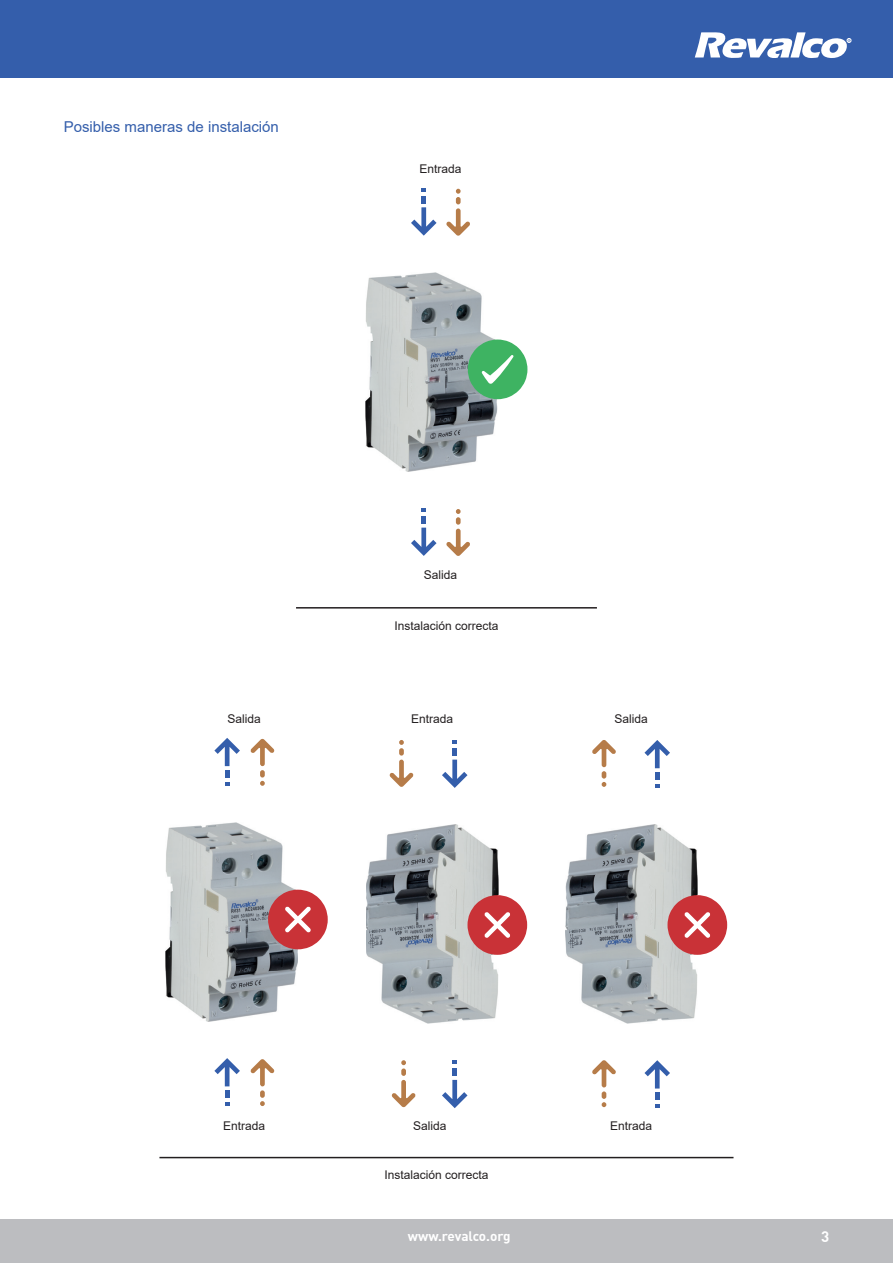
<style>
.page{position:relative;width:893px;height:1263px;background:#fff}
.page>*{position:absolute;margin:0;border:0;box-sizing:border-box;transform-origin:0 0}
.t1{font:15px "Arial";color:#345eab}
.t2{font:700 15px "DIN";color:#fff}
.t3{font:700 13.5px "DIN";letter-spacing:-.01em;color:#fff}
.t4{font:12px "Arial";color:#231f20}
.t5{font:700 3.75px "Arial";color:#fff}
</style>
<div class="page">
<div style="left:0;top:0;width:893px;height:77px;background:#345eab"></div>
<svg style="left:695px;top:32px;width:156px;height:26px"></svg>
<div style="left:0;top:1219px;width:893px;height:44px;background:#bcbdc0"></div>
<img style="left:365px;top:273px;width:133px;height:198px">
<svg style="left:411px;top:188px;width:26px;height:48px"></svg>
<svg style="left:446px;top:189px;width:24px;height:47px"></svg>
<svg style="left:411px;top:528px;width:26px;height:28px"></svg>
<div style="left:421px;top:516px;width:5px;height:8px;background:#345eab"></div>
<svg style="left:421px;top:508px;width:5px;height:4px"></svg>
<svg style="left:446px;top:529px;width:24px;height:27px"></svg>
<div style="left:456px;top:517px;width:5px;height:8px;background:#b67c49;border-radius:2px"></div>
<svg style="left:456px;top:509px;width:5px;height:5px"></svg>
<svg style="left:468px;top:339px;width:59px;height:60px;background:#68be84"></svg>
<hr style="left:296px;top:607px;width:301px;height:1px;background:#231f20">
<hr style="left:159px;top:1157px;width:574px;height:1px;background:#231f20">
<img style="left:166px;top:823px;width:132px;height:198px">
<svg style="left:214px;top:738px;width:26px;height:48px"></svg>
<svg style="left:250px;top:739px;width:24px;height:47px"></svg>
<svg style="left:214px;top:1058px;width:26px;height:28px"></svg>
<div style="left:225px;top:1090px;width:5px;height:8px;background:#345eab"></div>
<svg style="left:225px;top:1102px;width:5px;height:4px"></svg>
<svg style="left:250px;top:1059px;width:24px;height:27px"></svg>
<div style="left:260px;top:1090px;width:5px;height:8px;background:#b67c49;border-radius:2px"></div>
<svg style="left:260px;top:1101px;width:5px;height:5px"></svg>
<svg style="left:268px;top:890px;width:60px;height:59px"></svg>
<img style="left:366px;top:825px;width:132px;height:198px">
<svg style="left:442px;top:760px;width:25px;height:28px"></svg>
<div style="left:452px;top:748px;width:5px;height:8px;background:#345eab"></div>
<svg style="left:452px;top:740px;width:5px;height:4px"></svg>
<svg style="left:442px;top:1080px;width:25px;height:28px"></svg>
<div style="left:452px;top:1068px;width:5px;height:8px;background:#345eab"></div>
<svg style="left:452px;top:1060px;width:5px;height:4px"></svg>
<svg style="left:392px;top:1080px;width:24px;height:27px"></svg>
<div style="left:401px;top:1068px;width:5px;height:8px;background:#b67c49;border-radius:2px"></div>
<svg style="left:401px;top:1060px;width:5px;height:5px"></svg>
<svg style="left:389px;top:759px;width:25px;height:28px"></svg>
<div style="left:399px;top:748px;width:5px;height:8px;background:#b67c49;border-radius:2px"></div>
<svg style="left:399px;top:740px;width:5px;height:5px"></svg>
<svg style="left:467px;top:895px;width:60px;height:60px"></svg>
<img style="left:565px;top:825px;width:133px;height:198px">
<svg style="left:644px;top:1060px;width:26px;height:28px"></svg>
<div style="left:655px;top:1092px;width:5px;height:8px;background:#345eab"></div>
<svg style="left:655px;top:1104px;width:5px;height:4px"></svg>
<svg style="left:592px;top:1060px;width:24px;height:47px"></svg>
<svg style="left:644px;top:740px;width:26px;height:28px"></svg>
<div style="left:655px;top:772px;width:5px;height:8px;background:#345eab"></div>
<svg style="left:655px;top:784px;width:5px;height:4px"></svg>
<svg style="left:592px;top:740px;width:24px;height:47px"></svg>
<svg style="left:667px;top:895px;width:60px;height:60px"></svg>
<p class="t1" style="left:64px;top:117px;width:217px">Posibles maneras de instalación</p>
<p class="t4" style="left:419px;top:161px;width:44px">Entrada</p>
<p class="t5" style="left:848px;top:38px;width:4px">R</p>
<p class="t4" style="left:424px;top:567px;width:35px">Salida</p>
<p class="t4" style="left:394px;top:617px;width:106px">Instalación correcta</p>
<p class="t4" style="left:228px;top:711px;width:35px">Salida</p>
<p class="t4" style="left:411px;top:711px;width:44px">Entrada</p>
<p class="t4" style="left:614px;top:711px;width:35px">Salida</p>
<p class="t4" style="left:223px;top:1117px;width:44px">Entrada</p>
<p class="t4" style="left:413px;top:1117px;width:35px">Salida</p>
<p class="t4" style="left:610px;top:1117px;width:44px">Entrada</p>
<p class="t4" style="left:384px;top:1167px;width:106px">Instalación correcta</p>
<p class="t3" style="left:408px;top:1227px;width:104px">www.revalco.org</p>
<p class="t2" style="left:821px;top:1226px;width:10px">3</p>
</div>
